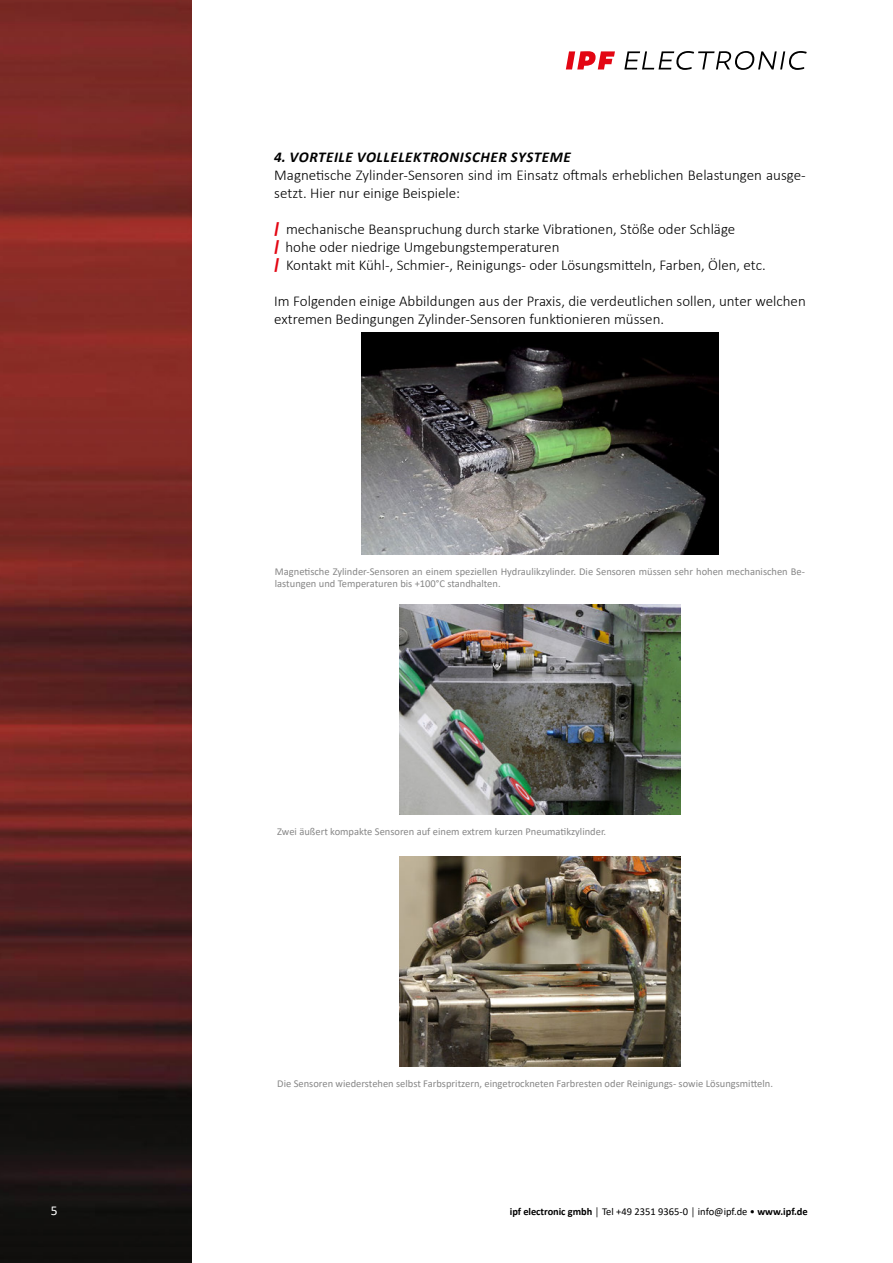
<style>
.page{position:relative;width:893px;height:1263px;background:#fff}
.page>*{position:absolute;margin:0;border:0;box-sizing:border-box;transform-origin:0 0}
.t1{font:300 15px/18px "Calibri";color:#000}
.t2{font:italic 700 15px "Calibri";letter-spacing:.04em;color:#000}
.t3{font:13.5px "Calibri";color:#fff}
.t4{font:10.5px/12px "Calibri";color:#878787}
.t5{font:10.5px "Calibri";color:#000}
.s1{font-family:"Canaro";font-weight:700;font-style:italic;color:#e30613}
.s2{font-weight:700}
</style>
<div class="page">
<img style="left:0;top:0;width:191px;height:1263px">
<svg style="left:624px;top:51px;width:183px;height:19px"></svg>
<svg style="left:566px;top:51px;width:49px;height:18px"></svg>
<img style="left:362px;top:333px;width:356px;height:221px">
<img style="left:400px;top:604px;width:280px;height:210px">
<img style="left:400px;top:856px;width:280px;height:210px">
<p class="t2" style="left:274px;top:146px;width:298px">4. VORTEILE VOLLELEKTRONISCHER SYSTEME</p>
<p class="t1" style="left:274px;top:166px;width:533px">Magnetische Zylinder-Sensoren sind im Einsatz oftmals erheblichen Belastungen ausge&shy;setzt. Hier nur einige Beispiele:</p>
<p class="t1" style="left:274px;top:220px;width:493px"><span class="s1">|</span> mechanische Beanspruchung durch starke Vibrationen, Stöße oder Schläge<br><span class="s1">|</span> hohe oder niedrige Umgebungstemperaturen<br><span class="s1">|</span> Kontakt mit Kühl-, Schmier-, Reinigungs- oder Lösungsmitteln, Farben, Ölen, etc.</p>
<p class="t1" style="left:274px;top:292px;width:533px">Im Folgenden einige Abbildungen aus der Praxis, die verdeutlichen sollen, unter welchen extremen Bedingungen Zylinder-Sensoren funktionieren müssen.</p>
<p class="t4" style="left:275px;top:565px;width:532px">Magnetische Zylinder-Sensoren an einem speziellen Hydraulikzylinder. Die Sensoren müssen sehr hohen mechanischen Be&shy;lastungen und Temperaturen bis +100°C standhalten.</p>
<p class="t4" style="left:277px;top:825px;width:330px">Zwei äußert kompakte Sensoren auf einem extrem kurzen Pneumatikzylinder.</p>
<p class="t4" style="left:277px;top:1077px;width:497px">Die Sensoren wiederstehen selbst Farbspritzern, eingetrockneten Farbresten oder Reinigungs- sowie Lösungsmitteln.</p>
<p class="t3" style="left:51px;top:1201px;width:8px">5</p>
<p class="t5" style="left:510px;top:1204px;width:299px"><span class="s2">ipf electronic gmbh</span> │ Tel +49 2351 9365-0 │ info@ipf.de • <span class="s2">www.ipf.de</span></p>
</div>
